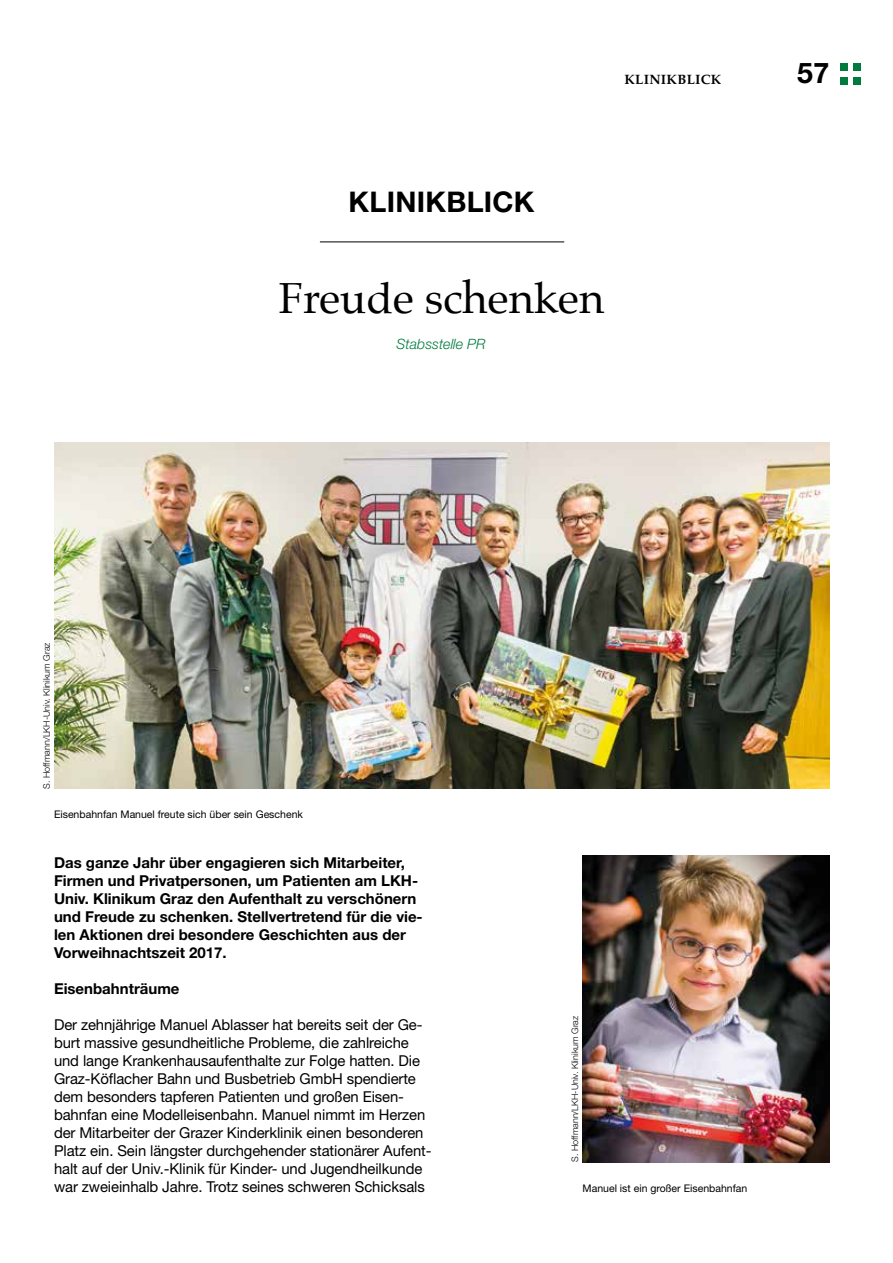
<style>
.page{position:relative;width:893px;height:1263px;background:#fff}
.page>*{position:absolute;margin:0;border:0;box-sizing:border-box;transform-origin:0 0}
.t1{font:43.5px "Palatino";color:#000}
.t2{font:700 28.5px "Helvetica Neue LT Std";letter-spacing:.01em;color:#000}
.t3{font:15px/18px "Helvetica Neue LT Std";letter-spacing:-.005em;color:#000}
.t4{font:700 15px/18px "Helvetica Neue LT Std";color:#000}
.t5{font:italic 300 14.25px "Helvetica Neue LT Std";color:#007b3d}
.t6{font:700 13.5px "Palatino";letter-spacing:.025em;color:#000}
.t7{font:10.5px "Helvetica Neue LT Std";color:#000}
.t8{font:300 9px "Helvetica Neue LT Std";color:#000}
</style>
<div class="page">
<div style="left:853px;top:64px;width:8px;height:7px;background:#007b3d"></div>
<div style="left:840px;top:64px;width:7px;height:7px;background:#007b3d"></div>
<div style="left:853px;top:77px;width:8px;height:8px;background:#007b3d"></div>
<div style="left:840px;top:77px;width:7px;height:8px;background:#007b3d"></div>
<hr style="left:320px;top:242px;width:244px;height:1px;background:#000">
<img style="left:54px;top:443px;width:775px;height:346px">
<img style="left:583px;top:855px;width:246px;height:307px">
<p class="t6" style="left:624px;top:68px;width:99px">KLINIKBLICK</p>
<h2 class="t2" style="left:797px;top:55px;width:33px">57</h2>
<h2 class="t2" style="left:349px;top:184px;width:187px">KLINIKBLICK</h2>
<h1 class="t1" style="left:279px;top:262px;width:327px">Freude schenken</h1>
<p class="t5" style="left:397px;top:336px;width:90px">Stabsstelle PR</p>
<p class="t8" style="left:41px;top:789px;width:148px;rotate:-90deg">S. Hoffmann/LKH-Univ. Klinikum Graz</p>
<p class="t7" style="left:54px;top:808px;width:250px">Eisenbahnfan Manuel freute sich über sein Geschenk</p>
<p class="t4" style="left:54px;top:853px;width:370px">Das ganze Jahr über engagieren sich Mitarbeiter, Firmen und Privatpersonen, um Patienten am LKH-Univ. Klinikum Graz den Aufenthalt zu verschönern und Freude zu schenken. Stellvertretend für die vie&shy;len Aktionen drei besondere Geschichten aus der Vorweihnachtszeit 2017.</p>
<p class="t4" style="left:54px;top:979px;width:127px">Eisenbahnträume</p>
<p class="t3" style="left:54px;top:1015px;width:379px">Der zehnjährige Manuel Ablasser hat bereits seit der Ge&shy;burt massive gesundheitliche Probleme, die zahlreiche und lange Krankenhausaufenthalte zur Folge hatten. Die Graz-Köflacher Bahn und Busbetrieb GmbH spendierte dem besonders tapferen Patienten und großen Eisen&shy;bahnfan eine Modelleisenbahn. Manuel nimmt im Herzen der Mitarbeiter der Grazer Kinderklinik einen besonderen Platz ein. Sein längster durchgehender stationärer Aufent&shy;halt auf der Univ.-Klinik für Kinder- und Jugendheilkunde war zweieinhalb Jahre. Trotz seines schweren Schicksals</p>
<p class="t8" style="left:570px;top:1162px;width:148px;rotate:-90deg">S. Hoffmann/LKH-Univ. Klinikum Graz</p>
<p class="t7" style="left:583px;top:1182px;width:166px">Manuel ist ein großer Eisenbahnfan</p>
</div>
